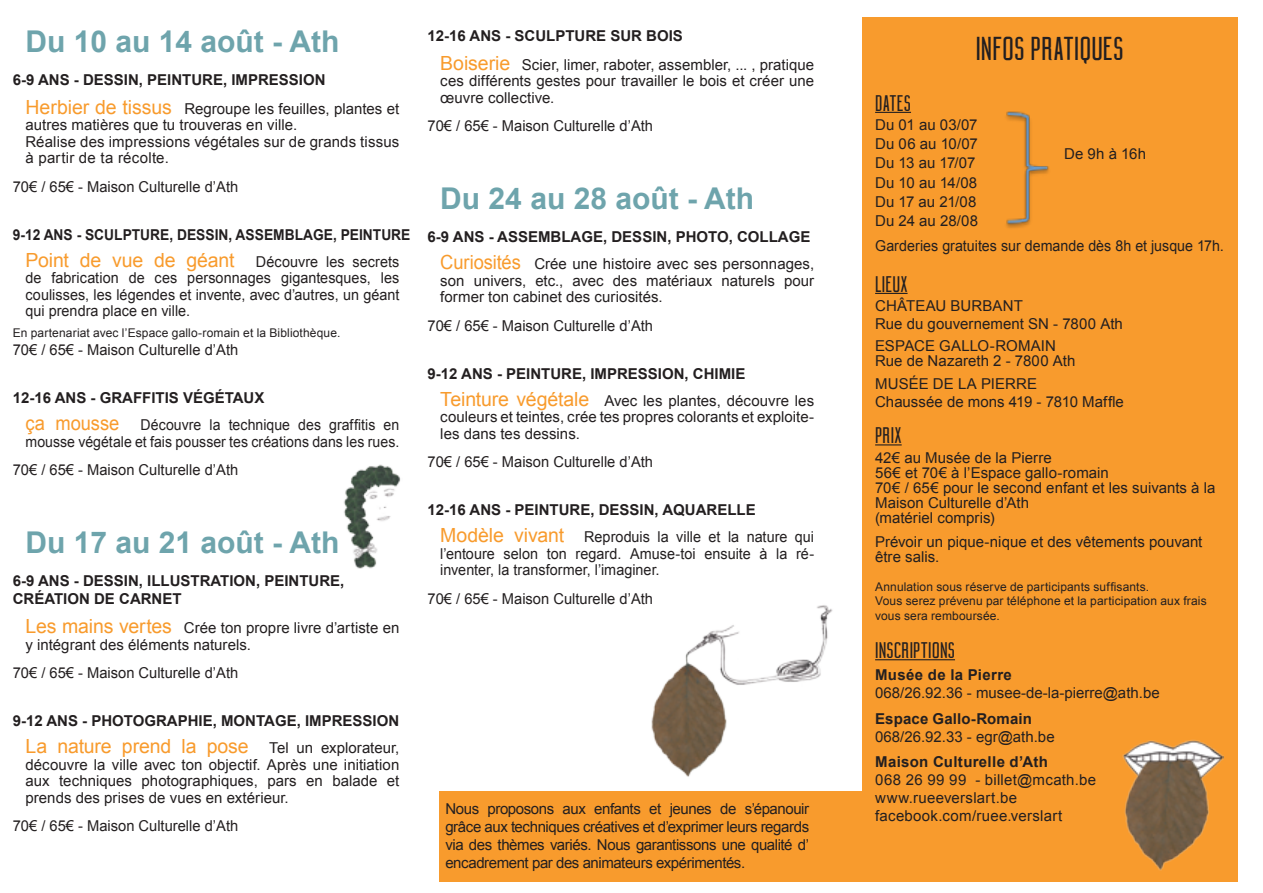
<style>
.page{position:relative;width:1263px;height:893px;background:#fff}
.page>*{position:absolute;margin:0;border:0;box-sizing:border-box;transform-origin:0 0}
.t1{font:500 condensed 33px "Building";letter-spacing:.005em;color:#231f20}
.t2{font:700 30px "Arial";color:#6ea4ac}
.t3{font:500 condensed 22.5px "Building";letter-spacing:.01em;color:#231f20}
.t4{font:19.5px "Arial";letter-spacing:-.005em;color:#f89b2d}
.t5{font:15px/16.5px "Arial";color:#231f20;text-align:justify}
.t6{font:700 15px/18px "Arial";color:#231f20}
.t7{font:15px/16.5px "Arial";color:#231f20;text-align:justify;scale:.96 1}
.t8{font:15px/16.5px "Arial";color:#231f20;scale:.94 1}
.t9{font:15px "Arial";letter-spacing:.02em;color:#231f20}
.t10{font:15px "Arial";color:#231f20;scale:.95 1}
.t11{font:700 15px "Arial";color:#231f20;scale:.92 1}
.t12{font:700 15px "Arial";letter-spacing:.02em;color:#231f20}
.t13{font:700 15px "Arial";letter-spacing:.025em;color:#231f20}
.t14{font:12px "Arial";letter-spacing:.01em;color:#231f20}
.s1{font-size:19.5px;color:#f89b2d}
.s2{font-size:15px;color:#231f20}
</style>
<div class="page">
<div style="left:439px;top:791px;width:563px;height:90px;background:#f89b2d"></div>
<div style="left:862px;top:17px;width:375px;height:864px;background:#f89b2d"></div>
<hr style="left:875px;top:112px;width:36px;height:1px;background:#231f20">
<hr style="left:875px;top:293px;width:32px;height:1px;background:#231f20">
<svg style="left:875px;top:444px;width:27px;height:1px"></svg>
<hr style="left:875px;top:659px;width:80px;height:1px;background:#231f20">
<img style="left:651px;top:605px;width:182px;height:172px">
<img style="left:1122px;top:740px;width:101px;height:131px">
<img style="left:1006px;top:111px;width:43px;height:117px">
<img style="left:344px;top:464px;width:57px;height:105px">
<p class="t2" style="left:26px;top:21px;width:315px">Du 10 au 14 août - Ath</p>
<p class="t6" style="left:13px;top:71px;width:314px">6-9 ANS - DESSIN, PEINTURE, IMPRESSION</p>
<p class="t5" style="left:26px;top:100px;width:375px"><span class="s1">Herbier de tissus</span> Regroupe les feuilles, plantes et autres matières que tu trouveras en ville.</p>
<p class="t5" style="left:26px;top:133px;width:375px">Réalise des impressions végétales sur de grands tissus à partir de ta récolte.</p>
<p class="t5" style="left:13px;top:178px;width:227px">70€ / 65€ - Maison Culturelle d’Ath</p>
<p class="t11" style="left:13px;top:224px;width:434px">9-12 ANS - SCULPTURE, DESSIN, ASSEMBLAGE, PEINTURE</p>
<p class="t7" style="left:26px;top:253px;width:391px"><span class="s1">Point de vue de géant</span> Découvre les secrets de fabrication de ces personnages gigantesques, les coulisses, les légendes et invente, avec d’autres, un géant qui prendra place en ville.</p>
<p class="t14" style="left:13px;top:325px;width:329px">En partenariat avec l’Espace gallo-romain et la Bibliothèque.</p>
<p class="t5" style="left:13px;top:342px;width:227px">70€ / 65€ - Maison Culturelle d’Ath</p>
<p class="t6" style="left:13px;top:389px;width:253px">12-16 ANS - GRAFFITIS VÉGÉTAUX</p>
<p class="t8" style="left:26px;top:417px;width:399px"><span class="s1">ça mousse</span> Découvre la technique des graffitis en mousse végétale et fais pousser tes créations dans les rues.</p>
<p class="t5" style="left:13px;top:462px;width:227px">70€ / 65€ - Maison Culturelle d’Ath</p>
<p class="t2" style="left:26px;top:523px;width:315px">Du 17 au 21 août - Ath</p>
<p class="t6" style="left:13px;top:572px;width:333px">6-9 ANS - DESSIN, ILLUSTRATION, PEINTURE,<br>CRÉATION DE CARNET</p>
<p class="t5" style="left:26px;top:620px;width:375px"><span class="s1">Les mains vertes</span> Crée ton propre livre d’artiste en y intégrant des éléments naturels.</p>
<p class="t5" style="left:13px;top:665px;width:227px">70€ / 65€ - Maison Culturelle d’Ath</p>
<p class="t6" style="left:13px;top:712px;width:388px">9-12 ANS - PHOTOGRAPHIE, MONTAGE, IMPRESSION</p>
<p class="t4" style="left:26px;top:734px;width:375px">La nature prend la pose <span class="s2">Tel un explorateur,</span></p>
<p class="t5" style="left:26px;top:756px;width:375px">découvre la ville avec ton objectif. Après une initiation aux techniques photographiques, pars en balade et prends des prises de vues en extérieur.</p>
<p class="t5" style="left:13px;top:818px;width:227px">70€ / 65€ - Maison Culturelle d’Ath</p>
<p class="t6" style="left:428px;top:27px;width:257px">12-16 ANS - SCULPTURE SUR BOIS</p>
<p class="t5" style="left:440px;top:56px;width:375px"><span class="s1">Boiserie</span> Scier, limer, raboter, assembler, ... , pratique ces différents gestes pour travailler le bois et créer une œuvre collective.</p>
<p class="t5" style="left:428px;top:118px;width:227px">70€ / 65€ - Maison Culturelle d’Ath</p>
<p class="t2" style="left:440px;top:179px;width:315px">Du 24 au 28 août - Ath</p>
<p class="t6" style="left:428px;top:228px;width:384px">6-9 ANS - ASSEMBLAGE, DESSIN, PHOTO, COLLAGE</p>
<p class="t5" style="left:440px;top:256px;width:375px"><span class="s1">Curiosités</span> Crée une histoire avec ses personnages, son univers, etc., avec des matériaux naturels pour former ton cabinet des curiosités.</p>
<p class="t5" style="left:428px;top:317px;width:227px">70€ / 65€ - Maison Culturelle d’Ath</p>
<p class="t6" style="left:428px;top:365px;width:319px">9-12 ANS - PEINTURE, IMPRESSION, CHIMIE</p>
<p class="t5" style="left:440px;top:392px;width:375px"><span class="s1">Teinture végétale</span> Avec les plantes, découvre les couleurs et teintes, crée tes propres colorants et exploite&shy;les dans tes dessins.</p>
<p class="t5" style="left:428px;top:454px;width:227px">70€ / 65€ - Maison Culturelle d’Ath</p>
<p class="t6" style="left:428px;top:501px;width:330px">12-16 ANS - PEINTURE, DESSIN, AQUARELLE</p>
<p class="t7" style="left:440px;top:529px;width:391px"><span class="s1">Modèle vivant</span> Reproduis la ville et la nature qui l’entoure selon ton regard. Amuse-toi ensuite à la ré&shy;inventer, la transformer, l’imaginer.</p>
<p class="t5" style="left:428px;top:590px;width:227px">70€ / 65€ - Maison Culturelle d’Ath</p>
<p class="t5" style="left:445px;top:800px;width:365px;line-height:18px">Nous proposons aux enfants et jeunes de s’épanouir grâce aux techniques créatives et d’exprimer leurs regards via des thèmes variés. Nous garantissons une qualité d’ encadrement par des animateurs expérimentés.</p>
<p class="t1" style="left:976px;top:30px;width:149px">INFOS PRATIQUES</p>
<p class="t3" style="left:875px;top:90px;width:37px">DATES</p>
<p class="t5" style="left:875px;top:117px;width:104px">Du 01 au 03/07</p>
<p class="t5" style="left:875px;top:136px;width:104px">Du 06 au 10/07</p>
<p class="t5" style="left:875px;top:155px;width:102px">Du 13 au 17/07</p>
<p class="t5" style="left:875px;top:174px;width:104px">Du 10 au 14/08</p>
<p class="t5" style="left:875px;top:194px;width:103px">Du 17 au 21/08</p>
<p class="t5" style="left:875px;top:213px;width:105px">Du 24 au 28/08</p>
<p class="t10" style="left:875px;top:236px;width:369px">Garderies gratuites sur demande dès 8h et jusque 17h.</p>
<p class="t3" style="left:875px;top:271px;width:34px">LIEUX</p>
<p class="t5" style="left:875px;top:298px;width:149px">CHÂTEAU BURBANT</p>
<p class="t5" style="left:875px;top:316px;width:249px">Rue du gouvernement SN - 7800 Ath</p>
<p class="t5" style="left:875px;top:338px;width:182px">ESPACE GALLO-ROMAIN</p>
<p class="t5" style="left:875px;top:353px;width:202px">Rue de Nazareth 2 - 7800 Ath</p>
<p class="t5" style="left:875px;top:376px;width:163px">MUSÉE DE LA PIERRE</p>
<p class="t5" style="left:875px;top:394px;width:250px">Chaussée de mons 419 - 7810 Maffle</p>
<p class="t3" style="left:875px;top:423px;width:28px">PRIX</p>
<p class="t5" style="left:875px;top:449px;width:178px">42€ au Musée de la Pierre</p>
<p class="t5" style="left:875px;top:464px;width:235px">56€ et 70€ à l’Espace gallo-romain</p>
<p class="t5" style="left:875px;top:480px;width:342px;line-height:15px">70€ / 65€ pour le second enfant et les suivants à la<br>Maison Culturelle d’Ath</p>
<p class="t5" style="left:875px;top:509px;width:121px">(matériel compris)</p>
<p class="t5" style="left:875px;top:534px;width:329px;line-height:15px">Prévoir un pique-nique et des vêtements pouvant être salis.</p>
<p class="t14" style="left:875px;top:579px;width:276px">Annulation sous réserve de participants suffisants.</p>
<p class="t14" style="left:875px;top:593px;width:333px">Vous serez prévenu par téléphone et la participation aux frais</p>
<p class="t14" style="left:875px;top:608px;width:126px">vous sera remboursée.</p>
<p class="t3" style="left:875px;top:638px;width:81px">INSCRIPTIONS</p>
<p class="t13" style="left:875px;top:665px;width:138px">Musée de la Pierre</p>
<p class="t5" style="left:875px;top:685px;width:286px">068/26.92.36 - musee-de-la-pierre@ath.be</p>
<p class="t6" style="left:875px;top:710px;width:158px">Espace Gallo-Romain</p>
<p class="t5" style="left:875px;top:728px;width:181px">068/26.92.33 - egr@ath.be</p>
<p class="t12" style="left:875px;top:752px;width:174px">Maison Culturelle d’Ath</p>
<p class="t9" style="left:875px;top:770px;width:222px">068 26 99 99 - billet@mcath.be</p>
<p class="t9" style="left:875px;top:788px;width:143px">www.rueeverslart.be</p>
<p class="t9" style="left:875px;top:806px;width:189px">facebook.com/ruee.verslart</p>
<p class="t5" style="left:1064px;top:146px;width:83px">De 9h à 16h</p>
</div>
